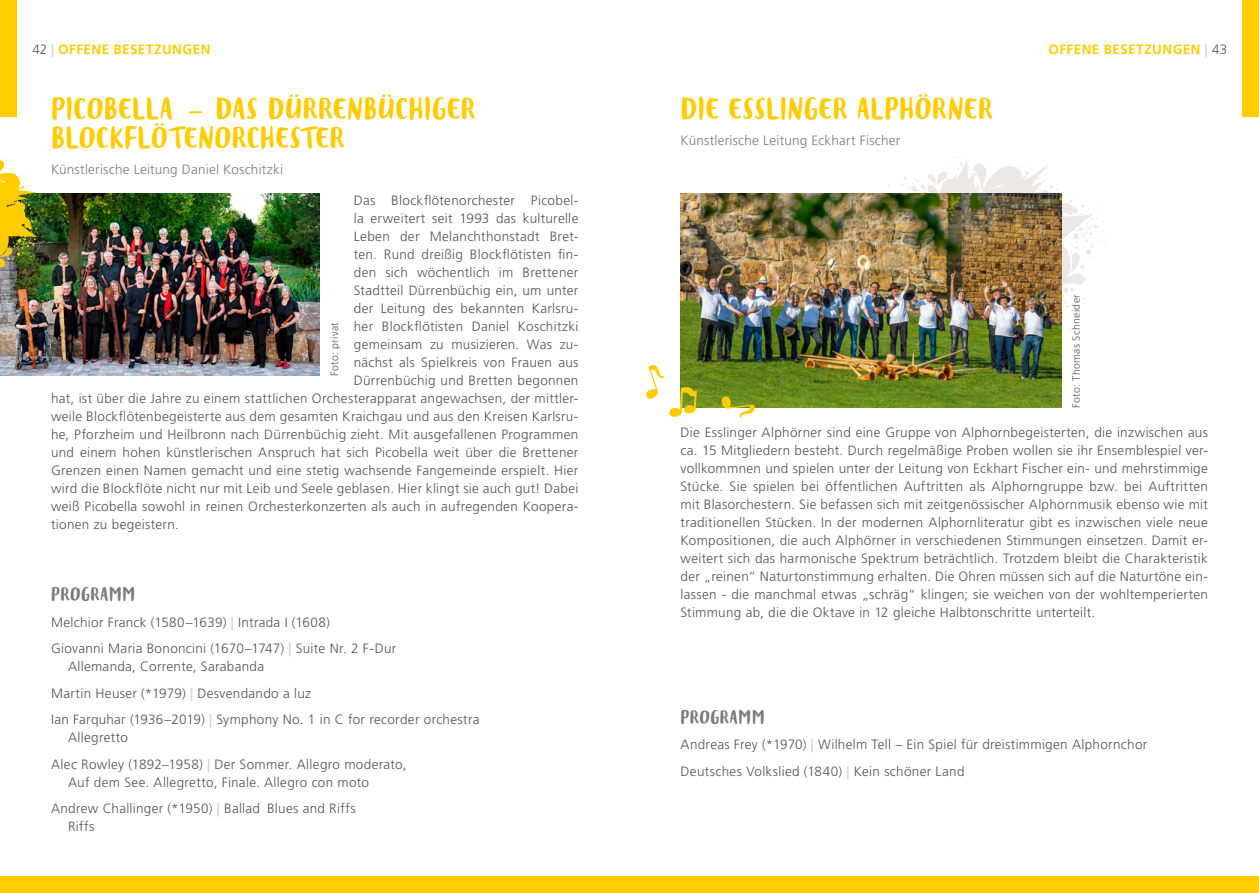
<style>
.page{position:relative;width:1259px;height:893px;background:#fff}
.page>*{position:absolute;margin:0;border:0;box-sizing:border-box;transform-origin:0 0}
.t1{font:24px/28.8px "Blog Script";letter-spacing:.01em;color:#fc0}
.t2{font:15px "Blog Script";letter-spacing:.02em;color:#797c7d}
.t3{font:300 13.5px/18px "Frutiger LT Pro";letter-spacing:.025em;color:#535555}
.t4{font:300 13.5px "Frutiger LT Pro";letter-spacing:.015em;color:#797c7d}
.t5{font:700 13.5px "Frutiger LT Pro";letter-spacing:.035em;color:#fc0}
.t6{font:300 10.5px "Frutiger LT Pro";letter-spacing:.03em;color:#535555}
.s1{font-weight:300;color:#535555}
.s2{color:#d8d2cf}
.s3{font-weight:700;color:#d8d2cf}
</style>
<div class="page">
<div style="left:0;top:876px;width:1259px;height:17px;background:#fc0"></div>
<svg style="left:888px;top:156px;width:218px;height:220px"></svg>
<img style="left:0;top:193px;width:320px;height:183px">
<img style="left:680px;top:193px;width:381px;height:215px">
<img style="left:0;top:159px;width:43px;height:126px">
<svg style="left:721px;top:396px;width:34px;height:22px"></svg>
<svg style="left:646px;top:342px;width:51px;height:75px"></svg>
<div style="left:1242px;top:0;width:17px;height:117px;background:#fc0"></div>
<div style="left:0;top:0;width:17px;height:117px;background:#fc0"></div>
<p class="t5" style="left:32px;top:41px;width:180px"><span class="s1">42</span> <span class="s2">|</span> OFFENE BESETZUNGEN</p>
<p class="t5" style="left:1048px;top:41px;width:180px">OFFENE BESETZUNGEN <span class="s2">|</span> <span class="s1">43</span></p>
<h1 class="t1" style="left:51px;top:96px;width:426px">PICOBELLA – DAS DÜRRENBÜCHIGER<br>BLOCKFLÖTENORCHESTER</h1>
<p class="t4" style="left:51px;top:162px;width:233px">Künstlerische Leitung Daniel Koschitzki</p>
<p class="t3" style="left:354px;top:191px;width:226px">Das Blockflötenorchester Picobel-</p>
<p class="t3" style="left:354px;top:209px;width:226px">la erweitert seit 1993 das kulturelle</p>
<p class="t3" style="left:354px;top:227px;width:226px">Leben der Melanchthonstadt Bret-</p>
<p class="t3" style="left:354px;top:245px;width:226px">ten. Rund dreißig Blockflötisten fin-</p>
<p class="t3" style="left:354px;top:263px;width:226px">den sich wöchentlich im Brettener</p>
<p class="t3" style="left:354px;top:281px;width:226px">Stadtteil Dürrenbüchig ein, um unter</p>
<p class="t3" style="left:354px;top:299px;width:226px">der Leitung des bekannten Karlsru-</p>
<p class="t3" style="left:354px;top:317px;width:226px">her Blockflötisten Daniel Koschitzki</p>
<p class="t3" style="left:354px;top:335px;width:226px">gemeinsam zu musizieren. Was zu-</p>
<p class="t3" style="left:354px;top:353px;width:226px">nächst als Spielkreis von Frauen aus</p>
<p class="t3" style="left:354px;top:371px;width:226px">Dürrenbüchig und Bretten begonnen</p>
<p class="t3" style="left:51px;top:389px;width:529px">hat, ist über die Jahre zu einem stattlichen Orchesterapparat angewachsen, der mittler-</p>
<p class="t3" style="left:51px;top:407px;width:529px">weile Blockflötenbegeisterte aus dem gesamten Kraichgau und aus den Kreisen Karlsru-</p>
<p class="t3" style="left:51px;top:425px;width:529px">he, Pforzheim und Heilbronn nach Dürrenbüchig zieht. Mit ausgefallenen Programmen</p>
<p class="t3" style="left:51px;top:443px;width:529px">und einem hohen künstlerischen Anspruch hat sich Picobella weit über die Brettener</p>
<p class="t3" style="left:51px;top:461px;width:529px">Grenzen einen Namen gemacht und eine stetig wachsende Fangemeinde erspielt. Hier</p>
<p class="t3" style="left:51px;top:479px;width:529px">wird die Blockflöte nicht nur mit Leib und Seele geblasen. Hier klingt sie auch gut! Dabei</p>
<p class="t3" style="left:51px;top:497px;width:529px">weiß Picobella sowohl in reinen Orchesterkonzerten als auch in aufregenden Koopera-</p>
<p class="t3" style="left:51px;top:515px;width:129px">tionen zu begeistern.</p>
<p class="t6" style="left:328px;top:376px;width:55px;rotate:-90deg">Foto: privat</p>
<p class="t2" style="left:51px;top:586px;width:86px">PROGRAMM</p>
<p class="t3" style="left:51px;top:609px;width:347px;line-height:26.5px">Melchior Franck (1580–1639) <span class="s3">|</span> Intrada I (1608)<br>Giovanni Maria Bononcini (1670–1747) <span class="s3">|</span> Suite Nr. 2 F-Dur</p>
<p class="t3" style="left:51px;top:653px;width:430px;line-height:26.5px;text-indent:17px">Allemanda, Corrente, Sarabanda<br>Martin Heuser (*1979) <span class="s3">|</span> Desvendando a luz<br>Ian Farquhar (1936–2019) <span class="s3">|</span> Symphony No. 1 in C for recorder orchestra</p>
<p class="t3" style="left:51px;top:724px;width:357px;line-height:26.5px;text-indent:17px">Allegretto<br>Alec Rowley (1892–1958) <span class="s3">|</span> Der Sommer. Allegro moderato,</p>
<p class="t3" style="left:51px;top:769px;width:319px;line-height:26.5px;text-indent:17px">Auf dem See. Allegretto, Finale. Allegro con moto<br>Andrew Challinger (*1950) <span class="s3">|</span> Ballad Blues and Riffs</p>
<p class="t3" style="left:68px;top:818px;width:28px">Riffs</p>
<h1 class="t1" style="left:680px;top:96px;width:314px">DIE ESSLINGER ALPHÖRNER</h1>
<p class="t4" style="left:680px;top:133px;width:221px">Künstlerische Leitung Eckhart Fischer</p>
<p class="t6" style="left:1070px;top:408px;width:115px;rotate:-90deg">Foto: Thomas Schneider</p>
<p class="t3" style="left:680px;top:423px;width:529px;text-align:justify">Die Esslinger Alphörner sind eine Gruppe von Alphornbegeisterten, die inzwischen aus ca. 15 Mitgliedern besteht. Durch regelmäßige Proben wollen sie ihr Ensemblespiel ver&shy;vollkommnen und spielen unter der Leitung von Eckhart Fischer ein- und mehrstimmige Stücke. Sie spielen bei öffentlichen Auftritten als Alphorngruppe bzw. bei Auftritten mit Blasorchestern. Sie befassen sich mit zeitgenössischer Alphornmusik ebenso wie mit traditionellen Stücken. In der modernen Alphornliteratur gibt es inzwischen viele neue Kompositionen, die auch Alphörner in verschiedenen Stimmungen einsetzen. Damit er&shy;weitert sich das harmonische Spektrum beträchtlich. Trotzdem bleibt die Charakteristik der „reinen“ Naturtonstimmung erhalten. Die Ohren müssen sich auf die Naturtöne ein&shy;lassen - die manchmal etwas „schräg“ klingen; sie weichen von der wohltemperierten Stimmung ab, die die Oktave in 12 gleiche Halbtonschritte unterteilt.</p>
<p class="t2" style="left:680px;top:709px;width:86px">PROGRAMM</p>
<p class="t3" style="left:680px;top:731px;width:468px;line-height:26.5px">Andreas Frey (*1970) <span class="s3">|</span> Wilhelm Tell – Ein Spiel für dreistimmigen Alphornchor<br>Deutsches Volkslied (1840) <span class="s3">|</span> Kein schöner Land</p>
</div>
